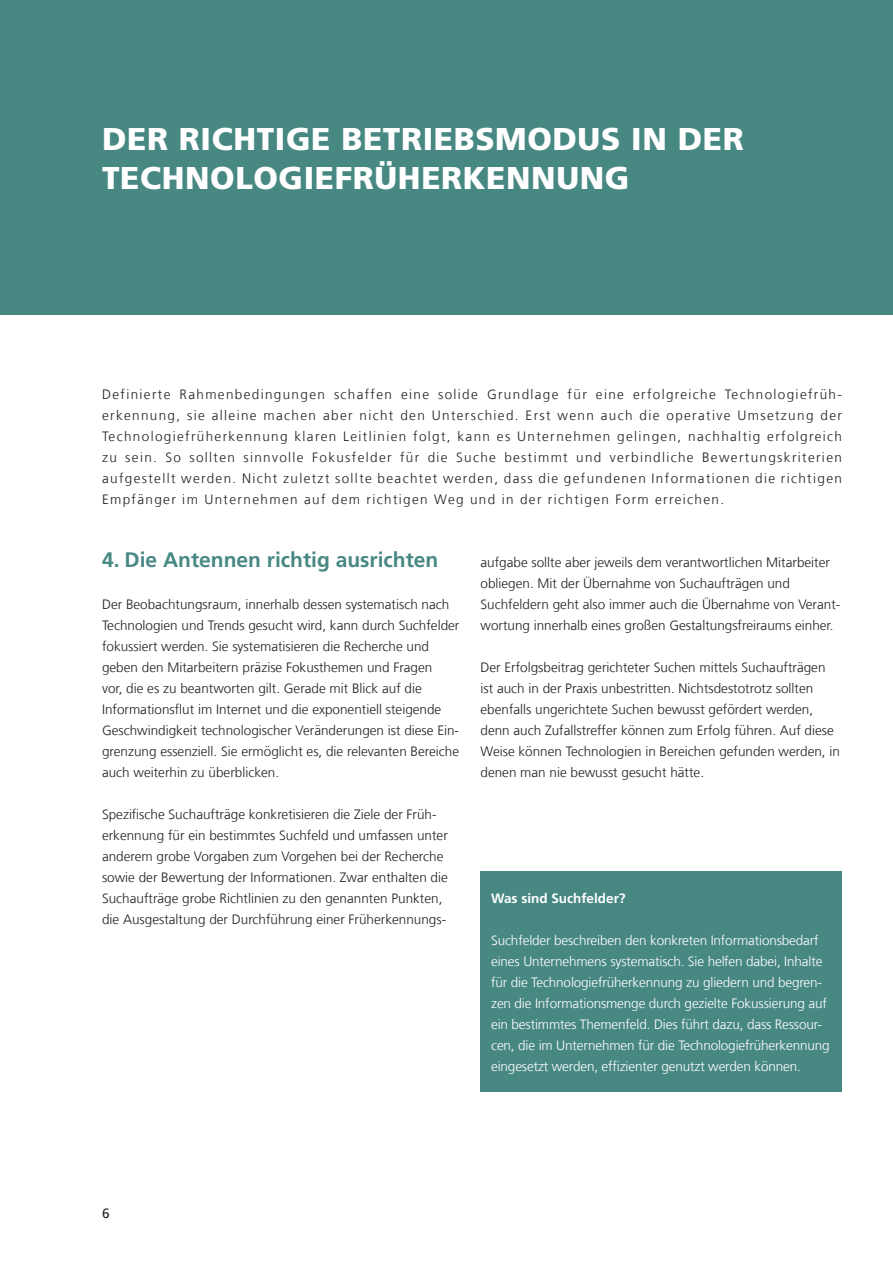
<style>
.page{position:relative;width:893px;height:1263px;background:#fff}
.page>*{position:absolute;margin:0;border:0;box-sizing:border-box;transform-origin:0 0}
._03_Standardüberschr{font:900 31.5px/39px "Frutiger LT Com";letter-spacing:.02em;color:#fff}
.Zwischenüberschrift{font:700 21px "Frutiger LT Com";color:#488883}
._06_Fließtext{font:300 13.5px/21px "Frutiger LT Com";color:#231f20}
._04_Einleitungstext{font:300 13.5px/21px "Frutiger LT Com";letter-spacing:.1em;color:#231f20;text-align:justify}
._06_Fließtext-2{font:300 13.5px/21px "Frutiger LT Com";letter-spacing:-.01em;color:#fff}
._07_Zwischenüberschr{font:700 13.5px "Frutiger LT Com";color:#fff}
.t1{font:13.5px "Frutiger LT Com";color:#231f20}
</style>
<div class="page">
<div style="left:0;top:0;width:893px;height:314px;background:#488883"></div>
<div style="left:480px;top:872px;width:362px;height:220px;background:#488883"></div>
<p class="_03_Standardüberschr" style="left:102px;top:119px;width:643px">DER RICHTIGE BETRIEBSMODUS IN DER<br>TECHNOLOGIEFRÜHERKENNUNG</p>
<p class="_04_Einleitungstext" style="left:102px;top:384px;width:741px">Definierte Rahmenbedingungen schaffen eine solide Grundlage für eine erfolgreiche Technologiefrüh&shy;erkennung, sie alleine machen aber nicht den Unterschied. Erst wenn auch die operative Umsetzung der Technologiefrüherkennung klaren Leitlinien folgt, kann es Unternehmen gelingen, nachhaltig erfolgreich zu sein. So sollten sinnvolle Fokusfelder für die Suche bestimmt und verbindliche Bewertungskriterien aufgestellt werden. Nicht zuletzt sollte beachtet werden, dass die gefundenen Informationen die richtigen Empfänger im Unternehmen auf dem richtigen Weg und in der richtigen Form erreichen.</p>
<p class="Zwischenüberschrift" style="left:102px;top:547px;width:338px">4. Die Antennen richtig ausrichten</p>
<p class="_06_Fließtext" style="left:102px;top:594px;width:359px">Der Beobachtungsraum, innerhalb dessen systematisch nach Technologien und Trends gesucht wird, kann durch Suchfelder fokussiert werden. Sie systematisieren die Recherche und geben den Mitarbeitern präzise Fokusthemen und Fragen<br>vor, die es zu beantworten gilt. Gerade mit Blick auf die Informationsflut im Internet und die exponentiell steigende Geschwindigkeit technologischer Veränderungen ist diese Ein&shy;grenzung essenziell. Sie ermöglicht es, die relevanten Bereiche auch weiterhin zu überblicken.</p>
<p class="_06_Fließtext" style="left:102px;top:804px;width:347px">Spezifische Suchaufträge konkretisieren die Ziele der Früh&shy;erkennung für ein bestimmtes Suchfeld und umfassen unter anderem grobe Vorgaben zum Vorgehen bei der Recherche sowie der Bewertung der Informationen. Zwar enthalten die Suchaufträge grobe Richtlinien zu den genannten Punkten, die Ausgestaltung der Durchführung einer Früherkennungs-</p>
<p class="_06_Fließtext" style="left:480px;top:552px;width:361px">aufgabe sollte aber jeweils dem verantwortlichen Mitarbeiter obliegen. Mit der Übernahme von Suchaufträgen und Suchfeldern geht also immer auch die Übernahme von Verant&shy;wortung innerhalb eines großen Gestaltungsfreiraums einher.</p>
<p class="_06_Fließtext" style="left:480px;top:657px;width:361px">Der Erfolgsbeitrag gerichteter Suchen mittels Suchaufträgen ist auch in der Praxis unbestritten. Nichtsdestotrotz sollten ebenfalls ungerichtete Suchen bewusst gefördert werden, denn auch Zufallstreffer können zum Erfolg führen. Auf diese Weise können Technologien in Bereichen gefunden werden, in denen man nie bewusst gesucht hätte.</p>
<p class="_07_Zwischenüberschr" style="left:491px;top:890px;width:136px">Was sind Suchfelder?</p>
<p class="_06_Fließtext-2" style="left:491px;top:930px;width:340px">Suchfelder beschreiben den konkreten Informationsbedarf eines Unternehmens systematisch. Sie helfen dabei, Inhalte für die Technologiefrüherkennung zu gliedern und begren&shy;zen die Informationsmenge durch gezielte Fokussierung auf ein bestimmtes Themenfeld. Dies führt dazu, dass Ressour&shy;cen, die im Unternehmen für die Technologiefrüherkennung eingesetzt werden, effizienter genutzt werden können.</p>
<p class="t1" style="left:102px;top:1205px;width:9px">6</p>
</div>
